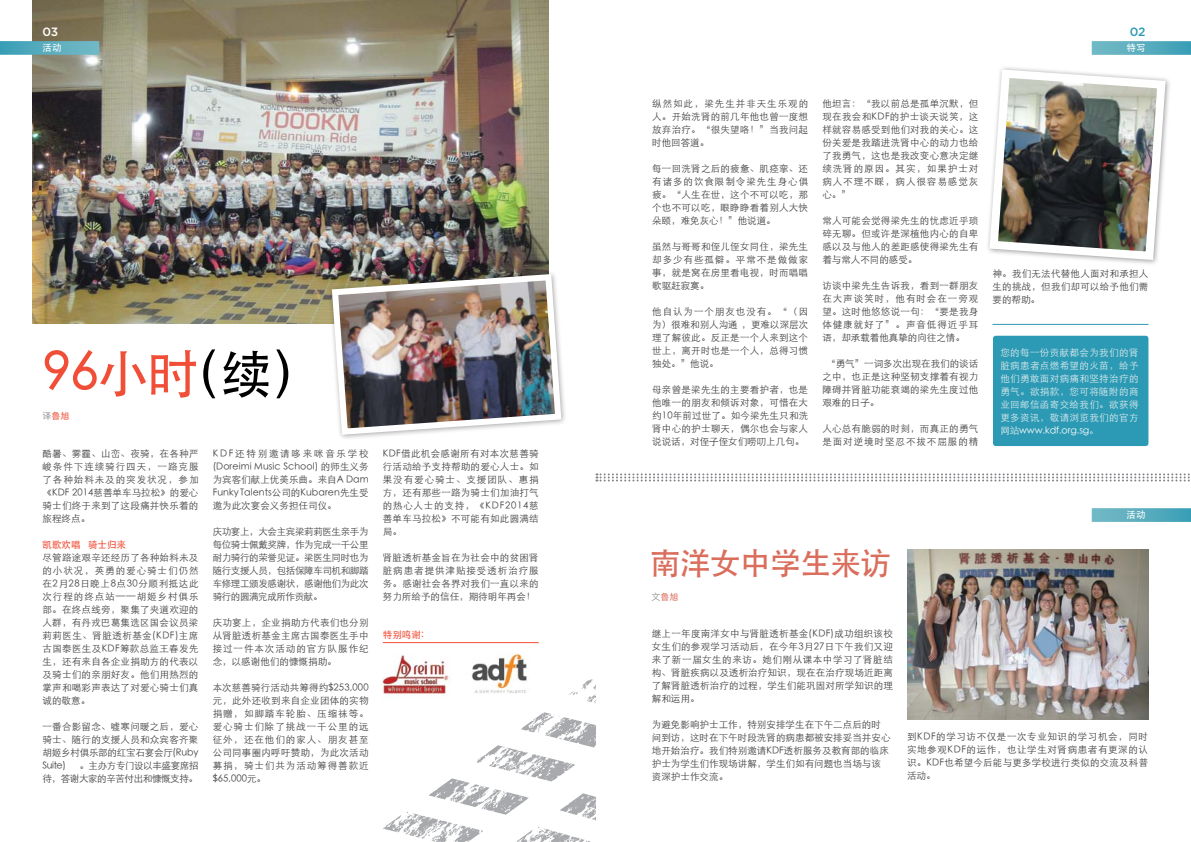
<style>
.page{position:relative;width:1191px;height:842px;background:#fff}
.page>*{position:absolute;margin:0;border:0;box-sizing:border-box;transform-origin:0 0}
.t1{font:500 52px "ST Heiti SC";color:#f04e37}
.t2{font:500 31px "ST Heiti SC";letter-spacing:-.03em;color:#da6d5c}
.t3{font:500 12px "Gotham";color:#fff}
.t4{font:500 12px "Gotham";color:#2c9ab4}
.t5{font:300 9.5px/13px "ST Heiti SC";letter-spacing:.025em;color:#414042;text-align:justify}
.t6{font:300 9.5px/13px "ST Heiti SC";letter-spacing:.005em;color:#414042}
.t7{font:300 9.5px/13px "ST Heiti SC";letter-spacing:.04em;color:#e0ecef;text-align:justify}
.t8{font:300 9.5px/13px "ST Heiti SC";letter-spacing:.1em;color:#414042}
.t9{font:300 9.5px/13px "ST Heiti SC";letter-spacing:-.04em;color:#414042;text-align:right}
.t10{font:500 9.5px "ST Heiti SC";letter-spacing:.005em;color:#f04e37}
.t11{font:500 9.5px "ST Heiti SC";color:#fff}
.t12{font:500 9px "ST Heiti SC";color:#f04e37}
.t13{font:500 9px "ST Heiti SC";color:#da6d5c}
.s1{color:#000}
.s2{font-weight:300;color:#808285}
.s3{color:#fff}
</style>
<div class="page">
<img style="left:33px;top:0;width:516px;height:323px">
<div style="left:327px;top:270px;width:240px;height:170px;background:#000;opacity:.35"></div>
<img style="left:329px;top:271px;width:235px;height:167px">
<img style="left:455px;top:643px;width:84px;height:22px">
<hr style="left:383px;top:642px;width:156px;height:1px;background:#f04e37">
<img style="left:399px;top:653px;width:46px;height:12px">
<svg style="left:382px;top:665px;width:213px;height:177px"></svg>
<img style="left:907px;top:549px;width:241px;height:170px">
<svg style="left:0;top:41px;width:99px;height:14px"></svg>
<svg style="left:1091px;top:41px;width:100px;height:14px"></svg>
<svg style="left:1091px;top:508px;width:100px;height:14px"></svg>
<div style="left:993px;top:336px;width:155px;height:110px;background:#2c9ab4;border-radius:3px"></div>
<hr style="left:992px;top:324px;width:156px;height:1px;background:#2c9ab4">
<img style="left:988px;top:67px;width:181px;height:197px">
<svg style="left:596px;top:473px;width:594px;height:8px"></svg>
<p class="t3" style="left:43px;top:25px;width:17px">03</p>
<p class="t4" style="left:1130px;top:25px;width:17px">02</p>
<p class="t11" style="left:43px;top:42px;width:21px">活动</p>
<p class="t11" style="left:1126px;top:42px;width:21px">特写</p>
<h1 class="t1" style="left:43px;top:345px;width:281px">96小时<span class="s1">（续）</span></h1>
<p class="t12" style="left:43px;top:411px;width:28px"><span class="s2">译</span>鲁旭</p>
<p class="t5" style="left:652px;top:96px;width:157px">纵然如此，梁先生并非天生乐观的人。开始洗肾的前几年他也曾一度想放弃治疗。“很失望咯！”当我问起时他回答道。</p>
<p class="t5" style="left:652px;top:161px;width:157px">每一回洗肾之后的疲惫、肌痉挛、还有诸多的饮食限制令梁先生身心俱疲。“人生在世，这个不可以吃，那个也不可以吃，眼睁睁看着别人大快朵颐，难免灰心！”他说道。</p>
<p class="t5" style="left:652px;top:239px;width:157px">虽然与哥哥和侄儿侄女同住，梁先生却多少有些孤僻。平常不是做做家事，就是窝在房里看电视，时而唱唱歌驱赶寂寞。</p>
<p class="t5" style="left:652px;top:304px;width:157px">他自认为一个朋友也没有。“（因为）很难和别人沟通 ，更难以深层次理了解彼此。反正是一个人来到这个世上，离开时也是一个人，总得习惯独处。”他说。</p>
<p class="t5" style="left:652px;top:382px;width:157px">母亲曾是梁先生的主要看护者，也是他唯一的朋友和倾诉对象，可惜在大约10年前过世了。如今梁先生只和洗肾中心的护士聊天，偶尔也会与家人说说话，对侄子侄女们唠叨上几句。</p>
<p class="t5" style="left:822px;top:96px;width:157px">他坦言：“我以前总是孤单沉默，但现在我会和KDF的护士谈天说笑，这样就容易感受到他们对我的关心。这份关爱是我踏进洗肾中心的动力也给了我勇气，这也是我改变心意决定继续洗肾的原因。其实，如果护士对病人不理不睬，病人很容易感觉灰心。”</p>
<p class="t5" style="left:822px;top:213px;width:157px">常人可能会觉得梁先生的忧虑近乎琐碎无聊。但或许是深植他内心的自卑感以及与他人的差距感使得梁先生有着与常人不同的感受。</p>
<p class="t5" style="left:822px;top:278px;width:157px">访谈中梁先生告诉我，看到一群朋友在大声谈笑时，他有时会在一旁观望。这时他悠悠说一句：“要是我身体健康就好了”。声音低得近乎耳语，却承载着他真挚的向往之情。</p>
<p class="t5" style="left:822px;top:356px;width:157px;text-indent:4px">“勇气”一词多次出现在我们的谈话之中，也正是这种坚韧支撑着有视力障碍并肾脏功能衰竭的梁先生度过他艰难的日子。</p>
<p class="t8" style="left:822px;top:421px;width:157px">人心总有脆弱的时刻，而真正的勇气是面对逆境时坚忍不拔不屈服的精</p>
<p class="t5" style="left:992px;top:266px;width:157px">神。我们无法代替他人面对和承担人生的挑战，但我们却可以给予他们需要的帮助。</p>
<p class="t7" style="left:1000px;top:345px;width:140px">您的每一份贡献都会为我们的肾脏病患者点燃希望的火苗，给予他们勇敢面对病痛和坚持治疗的勇气。欲捐款，您可将随附的商业回邮信函寄交给我们。欲获得更多资讯，敬请浏览我们的官方网站<span class="s3">www.kdf.org.sg</span>。</p>
<p class="t5" style="left:43px;top:446px;width:157px">酷暑、雾霾、山峦、夜骑，在各种严峻条件下连续骑行四天，一路克服了各种始料未及的突发状况，参加《KDF 2014慈善单车马拉松》的爱心骑士们终于来到了这段痛并快乐着的旅程终点。</p>
<p class="t10" style="left:43px;top:539px;width:85px">凯歌欢唱 骑士归来</p>
<p class="t5" style="left:43px;top:550px;width:157px">尽管路途艰辛还经历了各种始料未及的小状况，英勇的爱心骑士们仍然在2月28日晚上8点30分顺利抵达此次行程的终点站——胡姬乡村俱乐部。在终点线旁，聚集了夹道欢迎的人群，有丹戎巴葛集选区国会议员梁莉莉医生、肾脏透析基金(KDF)主席古国泰医生及KDF筹款总监王春发先生，还有来自各企业捐助方的代表以及骑士们的亲朋好友。他们用热烈的掌声和喝彩声表达了对爱心骑士们真诚的敬意。</p>
<p class="t5" style="left:43px;top:719px;width:157px">一番合影留念、嘘寒问暖之后，爱心骑士、随行的支援人员和众宾客齐聚胡姬乡村俱乐部的红宝石宴会厅(Ruby Suite)</p>
<p class="t9" style="left:43px;top:758px;width:157px">。主办方专门设以丰盛宴席招<br>待，答谢大家的辛苦付出和慷慨支持。</p>
<p class="t5" style="left:213px;top:446px;width:157px">KDF还特别邀请哆来咪音乐学校(Doreimi Music School) 的师生义务为宾客们献上优美乐曲。来自A Dam Funky Talents公司的Kubaren先生受邀为此次宴会义务担任司仪。</p>
<p class="t5" style="left:213px;top:524px;width:157px">庆功宴上，大会主宾梁莉莉医生亲手为每位骑士佩戴奖牌，作为完成一千公里耐力骑行的荣誉见证。梁医生同时也为随行支援人员，包括保障车司机和脚踏车修理工颁发感谢状，感谢他们为此次骑行的圆满完成所作贡献。</p>
<p class="t5" style="left:213px;top:615px;width:157px">庆功宴上，企业捐助方代表们也分别从肾脏透析基金主席古国泰医生手中接过一件本次活动的官方队服作纪念，以感谢他们的慷慨捐助。</p>
<p class="t5" style="left:213px;top:680px;width:157px">本次慈善骑行活动共筹得约$253,000元，此外还收到来自企业团体的实物捐赠，如脚踏车轮胎、压缩祙等。爱心骑士们除了挑战一千公里的远征外，还在他们的家人、朋友甚至公司同事圈内呼吁赞助，为此次活动募捐，骑士们共为活动筹得善款近$65,000元。</p>
<p class="t5" style="left:383px;top:446px;width:157px">KDF借此机会感谢所有对本次慈善骑行活动给予支持帮助的爱心人士。如果没有爱心骑士、支援团队、惠捐方，还有那些一路为骑士们加油打气的热心人士的支持，《KDF2014慈善单车马拉松》不可能有如此圆满结局。</p>
<p class="t5" style="left:383px;top:550px;width:157px">肾脏透析基金旨在为社会中的贫困肾脏病患者提供津贴接受透析治疗服务。感谢社会各界对我们一直以来的努力所给予的信任，期待明年再会！</p>
<p class="t10" style="left:383px;top:629px;width:42px">特别鸣谢:</p>
<h2 class="t2" style="left:649px;top:546px;width:243px">南洋女中学生来访</h2>
<p class="t13" style="left:651px;top:591px;width:28px"><span class="s2">文</span>鲁旭</p>
<p class="t5" style="left:652px;top:626px;width:242px">继上一年度南洋女中与肾脏透析基金(KDF)成功组织该校女生们的参观学习活动后，在今年3月27日下午我们又迎来了新一届女生的来访。她们刚从课本中学习了肾脏结构、肾脏疾病以及透析治疗知识，现在在治疗现场近距离了解肾脏透析治疗的过程，学生们能巩固对所学知识的理解和运用。</p>
<p class="t6" style="left:652px;top:717px;width:240px">为避免影响护士工作，特别安排学生在下午二点后的时间到访，这时在下午时段洗肾的病患都被安排妥当并安心地开始治疗。我们特别邀请KDF透析服务及教育部的临床护士为学生们作现场讲解，学生们如有问题也当场与该资深护士作交流。</p>
<p class="t11" style="left:1126px;top:509px;width:21px">活动</p>
<p class="t5" style="left:907px;top:729px;width:243px">到KDF的学习访不仅是一次专业知识的学习机会，同时实地参观KDF的运作，也让学生对肾病患者有更深的认识。KDF也希望今后能与更多学校进行类似的交流及科普活动。</p>
</div>
